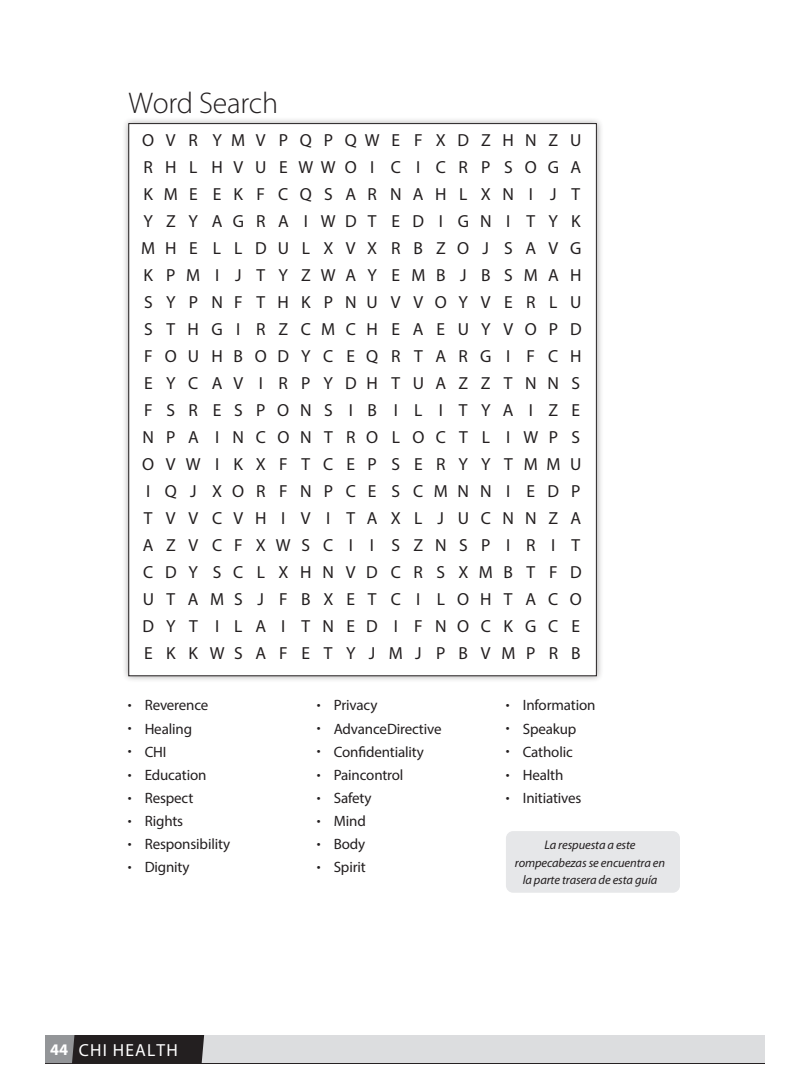
<style>
.page{position:relative;width:810px;height:1080px;background:#fff}
.page>*{position:absolute;margin:0;border:0;box-sizing:border-box;transform-origin:0 0}
.Tab_Header{font:300 30px "Myriad Pro";letter-spacing:-.01em;color:#231f20}
.bullet_layout_nobull{font:17.5px "Myriad Pro";letter-spacing:.68em;color:#231f20}
.t1{font:17.5px "Myriad Pro";letter-spacing:.07em;color:#fff}
.Body{font:700 16.25px "Myriad Pro";color:#fff}
.t2{font:15px "Myriad Pro";letter-spacing:-.01em;color:#231f20}
.PH_Body{font:italic 12.5px/17.5px "Myriad Pro";letter-spacing:-.01em;color:#231f20;text-align:center}
.s1{font-size:13.75px}
</style>
<div class="page">
<div style="left:45px;top:1035px;width:720px;height:28px;background:#231f20"></div>
<div style="left:202px;top:1035px;width:563px;height:28px;background:#dcdddf"></div>
<svg style="left:45px;top:1035px;width:29px;height:28px"></svg>
<div style="left:122px;top:116px;width:482px;height:567px;background:#231f20;opacity:.4"></div>
<div style="left:129px;top:124px;width:467px;height:552px;background:#fff"></div>
<div style="left:506px;top:831px;width:174px;height:62px;background:#e6e7e9;border-radius:7px"></div>
<p class="Tab_Header" style="left:128px;top:86px;width:151px">Word Search</p>
<p class="bullet_layout_nobull" style="left:142px;top:129px;width:441px">OVR YMVPQPQWE FXDZHNZU</p>
<p class="bullet_layout_nobull" style="left:144px;top:156px;width:439px">RHL HVUEWWOI C I CRPSOGA</p>
<p class="bullet_layout_nobull" style="left:144px;top:183px;width:438px">K M E E K F C Q S A R N A H L X N I J T</p>
<p class="bullet_layout_nobull" style="left:144px;top:210px;width:439px">Y Z Y A G R A I W D T E D I G N I T Y K</p>
<p class="bullet_layout_nobull" style="left:141px;top:237px;width:442px">M H E L L D U L X V X R B Z O J S A V G</p>
<p class="bullet_layout_nobull" style="left:144px;top:264px;width:440px">K P M I J T Y Z W A Y E M B J B S M A H</p>
<p class="bullet_layout_nobull" style="left:144px;top:291px;width:439px">S Y P N F T H K P N U V V O Y V E R L U</p>
<p class="bullet_layout_nobull" style="left:144px;top:318px;width:439px">S T H G I R Z C M C H E A E U Y V O P D</p>
<p class="bullet_layout_nobull" style="left:144px;top:345px;width:439px">F O U H B O D Y C E Q R T A R G I F C H</p>
<p class="bullet_layout_nobull" style="left:144px;top:372px;width:438px">E Y C A V I R P Y D H T U A Z Z T N N S</p>
<p class="bullet_layout_nobull" style="left:144px;top:399px;width:438px">F S R E S P O N S I B I L I T Y A I Z E</p>
<p class="bullet_layout_nobull" style="left:143px;top:426px;width:439px">N P A I N C O N T R O L O C T L I W P S</p>
<p class="bullet_layout_nobull" style="left:142px;top:453px;width:441px">O V W I K X F T C E P S E R Y Y T M M U</p>
<p class="bullet_layout_nobull" style="left:146px;top:480px;width:436px">I Q J X O R F N P C E S C M N N I E D P</p>
<p class="bullet_layout_nobull" style="left:144px;top:507px;width:439px">T V V C V H I V I T A X L J U C N N Z A</p>
<p class="bullet_layout_nobull" style="left:143px;top:534px;width:439px">A Z V C F X W S C I I S Z N S P I R I T</p>
<p class="bullet_layout_nobull" style="left:143px;top:561px;width:440px">C D Y S C L X H N V D C R S X M B T F D</p>
<p class="bullet_layout_nobull" style="left:143px;top:588px;width:441px">U T A M S J F B X E T C I L O H T A C O</p>
<p class="bullet_layout_nobull" style="left:143px;top:615px;width:439px">D Y T I L A I T N E D I F N O C K G C E</p>
<p class="bullet_layout_nobull" style="left:144px;top:642px;width:438px">E K K W S A F E T Y J M J P B V M P R B</p>
<p class="t2" style="left:128px;top:696px;width:82px"><span class="s1">•</span> Reverence</p>
<p class="t2" style="left:128px;top:719px;width:66px"><span class="s1">•</span> Healing</p>
<p class="t2" style="left:128px;top:742px;width:40px"><span class="s1">•</span> CHI</p>
<p class="t2" style="left:128px;top:766px;width:80px"><span class="s1">•</span> Education</p>
<p class="t2" style="left:128px;top:789px;width:67px"><span class="s1">•</span> Respect</p>
<p class="t2" style="left:128px;top:812px;width:57px"><span class="s1">•</span> Rights</p>
<p class="t2" style="left:128px;top:835px;width:104px"><span class="s1">•</span> Responsibility</p>
<p class="t2" style="left:128px;top:858px;width:63px"><span class="s1">•</span> Dignity</p>
<p class="Body" style="left:50px;top:1039px;width:20px">44</p>
<p class="t1" style="left:79px;top:1039px;width:101px">CHI HEALTH</p>
<p class="t2" style="left:317px;top:696px;width:62px"><span class="s1">•</span> Privacy</p>
<p class="t2" style="left:317px;top:719px;width:126px"><span class="s1">•</span> AdvanceDirective</p>
<p class="t2" style="left:317px;top:742px;width:109px"><span class="s1">•</span> Confidentiality</p>
<p class="t2" style="left:317px;top:766px;width:88px"><span class="s1">•</span> Paincontrol</p>
<p class="t2" style="left:317px;top:789px;width:56px"><span class="s1">•</span> Safety</p>
<p class="t2" style="left:317px;top:812px;width:50px"><span class="s1">•</span> Mind</p>
<p class="t2" style="left:317px;top:835px;width:50px"><span class="s1">•</span> Body</p>
<p class="t2" style="left:317px;top:858px;width:51px"><span class="s1">•</span> Spirit</p>
<p class="t2" style="left:506px;top:696px;width:91px"><span class="s1">•</span> Information</p>
<p class="t2" style="left:506px;top:719px;width:72px"><span class="s1">•</span> Speakup</p>
<p class="t2" style="left:506px;top:742px;width:68px"><span class="s1">•</span> Catholic</p>
<p class="t2" style="left:506px;top:766px;width:59px"><span class="s1">•</span> Health</p>
<p class="t2" style="left:506px;top:789px;width:77px"><span class="s1">•</span> Initiatives</p>
<p class="PH_Body" style="left:515px;top:836px;width:152px">La respuesta a este rompecabezas se encuentra en la parte trasera de esta guía</p>
</div>
